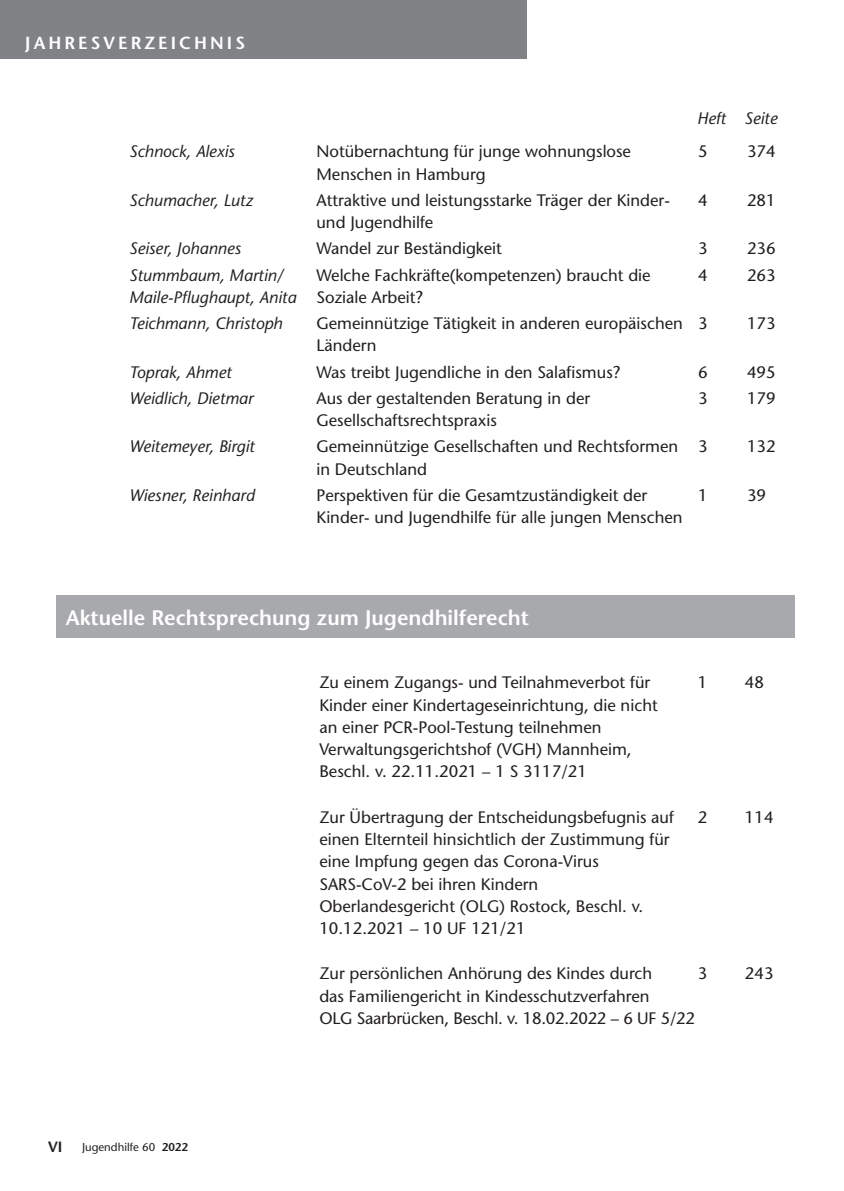
<style>
.page{position:relative;width:844px;height:1191px;background:#fff}
.page>*{position:absolute;margin:0;border:0;box-sizing:border-box;transform-origin:0 0}
.Article_Title{font:600 21px "Stone Sans Std";color:#fff}
.t1{font:600 17.5px "Stone Sans Std";letter-spacing:.175em;color:#fff}
.Text_ZUR{font:500 16.62px/22.4px "Stone Sans Std";color:#231f20}
.TextInd{font:500 16.62px/22.4px "Stone Sans Std";color:#231f20}
.TextInd-2{font:italic 500 16.62px/22.2px "Stone Sans Std";color:#231f20}
.Text{font:italic 500 16.62px "Stone Sans Std";color:#231f20}
.t2{font:600 14.88px "Stone Sans Std";color:#231f20}
.t3{font:500 11.38px "Stone Sans Std";color:#231f20}
.s1{font-weight:600}
</style>
<div class="page">
<div style="left:0;top:0;width:526px;height:59px;background:#808285"></div>
<div style="left:56px;top:595px;width:738px;height:42px;background:#a8a9ad"></div>
<p class="t1" style="left:25px;top:32px;width:221px">JAHRESVERZEICHNIS</p>
<p class="Text" style="left:697px;top:109px;width:82px">Heft Seite</p>
<p class="TextInd-2" style="left:129px;top:140px;width:107px">Schnock, Alexis</p>
<p class="TextInd" style="left:316px;top:140px;width:316px">Notübernachtung für junge wohnungslose<br>Menschen in Hamburg</p>
<p class="TextInd" style="left:698px;top:140px;width:11px">5</p>
<p class="TextInd" style="left:746px;top:140px;width:30px">374</p>
<p class="TextInd-2" style="left:129px;top:189px;width:126px">Schumacher, Lutz</p>
<p class="TextInd" style="left:316px;top:189px;width:355px">Attraktive und leistungsstarke Träger der Kinder&shy;und Jugendhilfe</p>
<p class="TextInd" style="left:698px;top:189px;width:11px">4</p>
<p class="TextInd" style="left:746px;top:189px;width:30px">281</p>
<p class="TextInd-2" style="left:129px;top:237px;width:113px">Seiser, Johannes</p>
<p class="TextInd" style="left:316px;top:237px;width:187px">Wandel zur Beständigkeit</p>
<p class="TextInd" style="left:698px;top:237px;width:11px">3</p>
<p class="TextInd" style="left:746px;top:237px;width:30px">236</p>
<p class="TextInd-2" style="left:129px;top:264px;width:169px">Stummbaum, Martin/<br>Maile-Pflughaupt, Anita</p>
<p class="TextInd" style="left:316px;top:264px;width:335px">Welche Fachkräfte(kompetenzen) braucht die<br>Soziale Arbeit?</p>
<p class="TextInd" style="left:698px;top:263px;width:11px">4</p>
<p class="TextInd" style="left:746px;top:263px;width:30px">263</p>
<p class="TextInd-2" style="left:129px;top:312px;width:155px">Teichmann, Christoph</p>
<p class="TextInd" style="left:316px;top:312px;width:368px">Gemeinnützige Tätigkeit in anderen europäischen<br>Ländern</p>
<p class="TextInd" style="left:698px;top:312px;width:11px">3</p>
<p class="TextInd" style="left:746px;top:312px;width:30px">173</p>
<p class="TextInd-2" style="left:129px;top:361px;width:104px">Toprak, Ahmet</p>
<p class="TextInd" style="left:316px;top:361px;width:305px">Was treibt Jugendliche in den Salafismus?</p>
<p class="TextInd" style="left:698px;top:361px;width:11px">6</p>
<p class="TextInd" style="left:746px;top:361px;width:30px">495</p>
<p class="TextInd-2" style="left:129px;top:387px;width:126px">Weidlich, Dietmar</p>
<p class="TextInd" style="left:316px;top:387px;width:275px">Aus der gestaltenden Beratung in der<br>Gesellschaftsrechtspraxis</p>
<p class="TextInd" style="left:698px;top:387px;width:11px">3</p>
<p class="TextInd" style="left:746px;top:387px;width:30px">179</p>
<p class="TextInd-2" style="left:129px;top:435px;width:127px">Weitemeyer, Birgit</p>
<p class="TextInd" style="left:316px;top:435px;width:363px">Gemeinnützige Gesellschaften und Rechtsformen in Deutschland</p>
<p class="TextInd" style="left:698px;top:435px;width:11px">3</p>
<p class="TextInd" style="left:746px;top:435px;width:30px">132</p>
<p class="TextInd-2" style="left:129px;top:484px;width:127px">Wiesner, Reinhard</p>
<p class="TextInd" style="left:316px;top:484px;width:367px">Perspektiven für die Gesamtzuständigkeit der<br>Kinder- und Jugendhilfe für alle jungen Menschen</p>
<p class="TextInd" style="left:698px;top:484px;width:11px">1</p>
<p class="TextInd" style="left:746px;top:484px;width:21px">39</p>
<p class="Article_Title" style="left:66px;top:604px;width:464px">Aktuelle Rechtsprechung zum Jugendhilferecht</p>
<p class="t2" style="left:48px;top:1138px;width:16px">VI</p>
<p class="t3" style="left:82px;top:1140px;width:107px">Jugendhilfe 60 <span class="s1">2022</span></p>
<p class="Text_ZUR" style="left:319px;top:671px;width:332px">Zu einem Zugangs- und Teilnahmeverbot für</p>
<p class="Text_ZUR" style="left:697px;top:671px;width:11px">1</p>
<p class="Text_ZUR" style="left:744px;top:671px;width:21px">48</p>
<p class="Text_ZUR" style="left:319px;top:693px;width:340px">Kinder einer Kindertageseinrichtung, die nicht an einer PCR-Pool-Testung teilnehmen Verwaltungsgerichtshof (VGH) Mannheim, Beschl. v. 22.11.2021 – 1 S 3117/21</p>
<p class="Text_ZUR" style="left:319px;top:805px;width:356px">Zur Übertragung der Entscheidungsbefugnis auf</p>
<p class="Text_ZUR" style="left:697px;top:805px;width:11px">2</p>
<p class="Text_ZUR" style="left:744px;top:805px;width:30px">114</p>
<p class="Text_ZUR" style="left:319px;top:828px;width:351px">einen Elternteil hinsichtlich der Zustimmung für eine Impfung gegen das Corona-Virus SARS-CoV-2 bei ihren Kindern Oberlandesgericht (OLG) Rostock, Beschl. v.<br>10.12.2021 – 10 UF 121/21</p>
<p class="Text_ZUR" style="left:319px;top:962px;width:334px">Zur persönlichen Anhörung des Kindes durch</p>
<p class="Text_ZUR" style="left:697px;top:962px;width:11px">3</p>
<p class="Text_ZUR" style="left:744px;top:962px;width:30px">243</p>
<p class="Text_ZUR" style="left:319px;top:984px;width:377px">das Familiengericht in Kindesschutzverfahren<br>OLG Saarbrücken, Beschl. v. 18.02.2022 – 6 UF 5/22</p>
</div>
